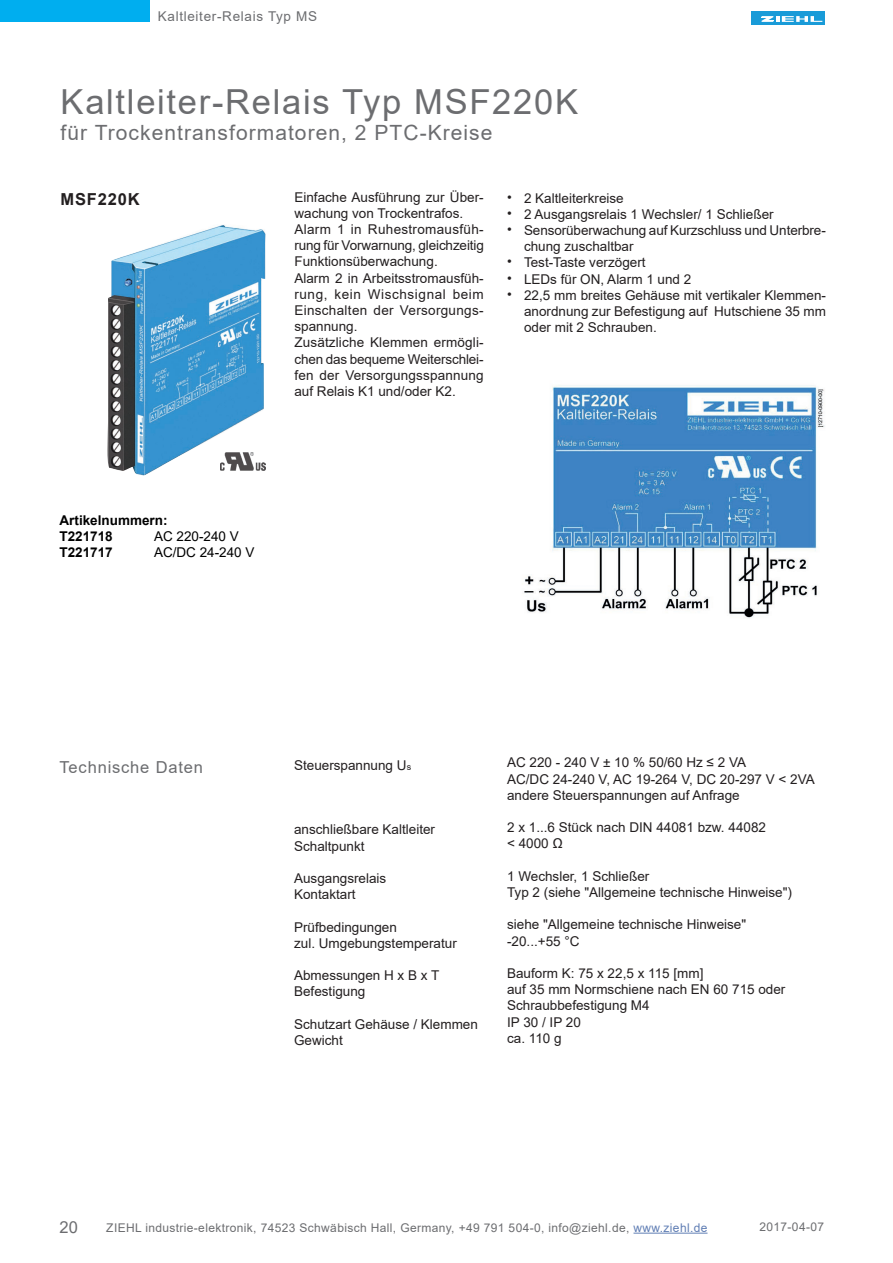
<style>
.page{position:relative;width:893px;height:1263px;background:#fff}
.page>*{position:absolute;margin:0;border:0;box-sizing:border-box;transform-origin:0 0}
.t1{font:34.5px "Arial";letter-spacing:.05em;color:#6c6d70}
.t2{font:21px "Arial";letter-spacing:.05em;color:#6c6d70}
.t3{font:16.5px "Arial";letter-spacing:.05em;color:#6c6d70}
.t4{font:700 16.5px "Arial";letter-spacing:.05em;color:#231f20}
.t5{font:13.5px/16.2px "Arial";color:#231f20}
.t6{font:700 13.5px/16.2px "Arial";color:#000}
.t7{font:13.5px "Arial";letter-spacing:.05em;color:#6c6d70}
.t8{font:13.5px "Arial";color:#000}
.t9{font:12px "Arial";letter-spacing:.03em;color:#6c6d70}
.s1{font-size:9px}
.s2{color:#607eb4}
</style>
<div class="page">
<div style="left:752px;top:11px;width:73px;height:13px;background:#199bd8"></div>
<svg style="left:762px;top:16px;width:60px;height:6px"></svg>
<hr style="left:633px;top:1233px;width:74px;height:1px;background:#607eb4">
<div style="left:0;top:0;width:149px;height:22px;background:#00aeef"></div>
<img style="left:107px;top:225px;width:159px;height:251px">
<img style="left:524px;top:385px;width:301px;height:233px">
<img style="left:220px;top:452px;width:45px;height:19px">
<p class="t7" style="left:158px;top:7px;width:161px">Kaltleiter-Relais Typ MS</p>
<h1 class="t1" style="left:61px;top:79px;width:519px">Kaltleiter-Relais Typ MSF220K</h1>
<h2 class="t2" style="left:61px;top:118px;width:433px">für Trockentransformatoren, 2 PTC-Kreise</h2>
<p class="t4" style="left:61px;top:187px;width:81px">MSF220K</p>
<p class="t5" style="left:294px;top:189px;width:191px">Einfache Ausführung zur Über&shy;wachung von Trockentrafos.<br>Alarm 1 in Ruhestromausfüh&shy;rung für Vorwarnung, gleichzeitig<br>Funktionsüberwachung.<br>Alarm 2 in Arbeitsstromausfüh&shy;rung, kein Wischsignal beim<br>Einschalten der Versorgungs&shy;spannung.<br>Zusätzliche Klemmen ermögli&shy;chen das bequeme Weiterschlei&shy;fen der Versorgungsspannung auf Relais K1 und/oder K2.</p>
<p class="t5" style="left:507px;top:189px;width:6px;text-align:justify">• • •</p>
<p class="t5" style="left:507px;top:253px;width:6px;text-align:justify">• • •</p>
<p class="t5" style="left:524px;top:190px;width:303px">2 Kaltleiterkreise<br>2 Ausgangsrelais 1 Wechsler/ 1 Schließer<br>Sensorüberwachung auf Kurzschluss und Unterbre&shy;chung zuschaltbar<br>Test-Taste verzögert<br>LEDs für ON, Alarm 1 und 2<br>22,5 mm breites Gehäuse mit vertikaler Klemmen&shy;anordnung zur Befestigung auf Hutschiene 35 mm oder mit 2 Schrauben.</p>
<p class="t6" style="left:60px;top:512px;width:110px">Artikelnummern:<br>T221718</p>
<p class="t8" style="left:154px;top:527px;width:86px">AC 220-240 V</p>
<p class="t6" style="left:60px;top:544px;width:55px">T221717</p>
<p class="t8" style="left:154px;top:543px;width:102px">AC/DC 24-240 V</p>
<p class="t3" style="left:60px;top:756px;width:145px">Technische Daten</p>
<p class="t5" style="left:294px;top:757px;width:119px">Steuerspannung U<span class="s1">s</span></p>
<p class="t5" style="left:294px;top:821px;width:143px">anschließbare Kaltleiter<br>Schaltpunkt</p>
<p class="t5" style="left:294px;top:870px;width:94px">Ausgangsrelais<br>Kontaktart</p>
<p class="t5" style="left:294px;top:919px;width:164px">Prüfbedingungen<br>zul. Umgebungstemperatur</p>
<p class="t5" style="left:294px;top:967px;width:147px">Abmessungen H x B x T<br>Befestigung</p>
<p class="t5" style="left:294px;top:1016px;width:185px">Schutzart Gehäuse / Klemmen<br>Gewicht</p>
<p class="t5" style="left:507px;top:754px;width:309px">AC 220 - 240 V ± 10 % 50/60 Hz ≤ 2 VA<br>AC/DC 24-240 V, AC 19-264 V, DC 20-297 V &lt; 2VA andere Steuerspannungen auf Anfrage</p>
<p class="t5" style="left:507px;top:819px;width:260px">2 x 1...6 Stück nach DIN 44081 bzw. 44082 &lt; 4000 Ω</p>
<p class="t5" style="left:507px;top:868px;width:286px">1 Wechsler, 1 Schließer<br>Typ 2 (siehe "Allgemeine technische Hinweise")</p>
<p class="t5" style="left:507px;top:916px;width:241px">siehe "Allgemeine technische Hinweise" -20...+55 °C</p>
<p class="t5" style="left:507px;top:965px;width:280px">Bauform K: 75 x 22,5 x 115 [mm]<br>auf 35 mm Normschiene nach EN 60 715 oder<br>Schraubbefestigung M4<br>IP 30 / IP 20<br>ca. 110 g</p>
<p class="t3" style="left:60px;top:1215px;width:20px">20</p>
<p class="t9" style="left:106px;top:1219px;width:603px">ZIEHL industrie-elektronik, 74523 Schwäbisch Hall, Germany, +49 791 504-0, info@ziehl.de, <span class="s2">www.ziehl.de</span></p>
<p class="t9" style="left:759px;top:1219px;width:66px">2017-04-07</p>
</div>
